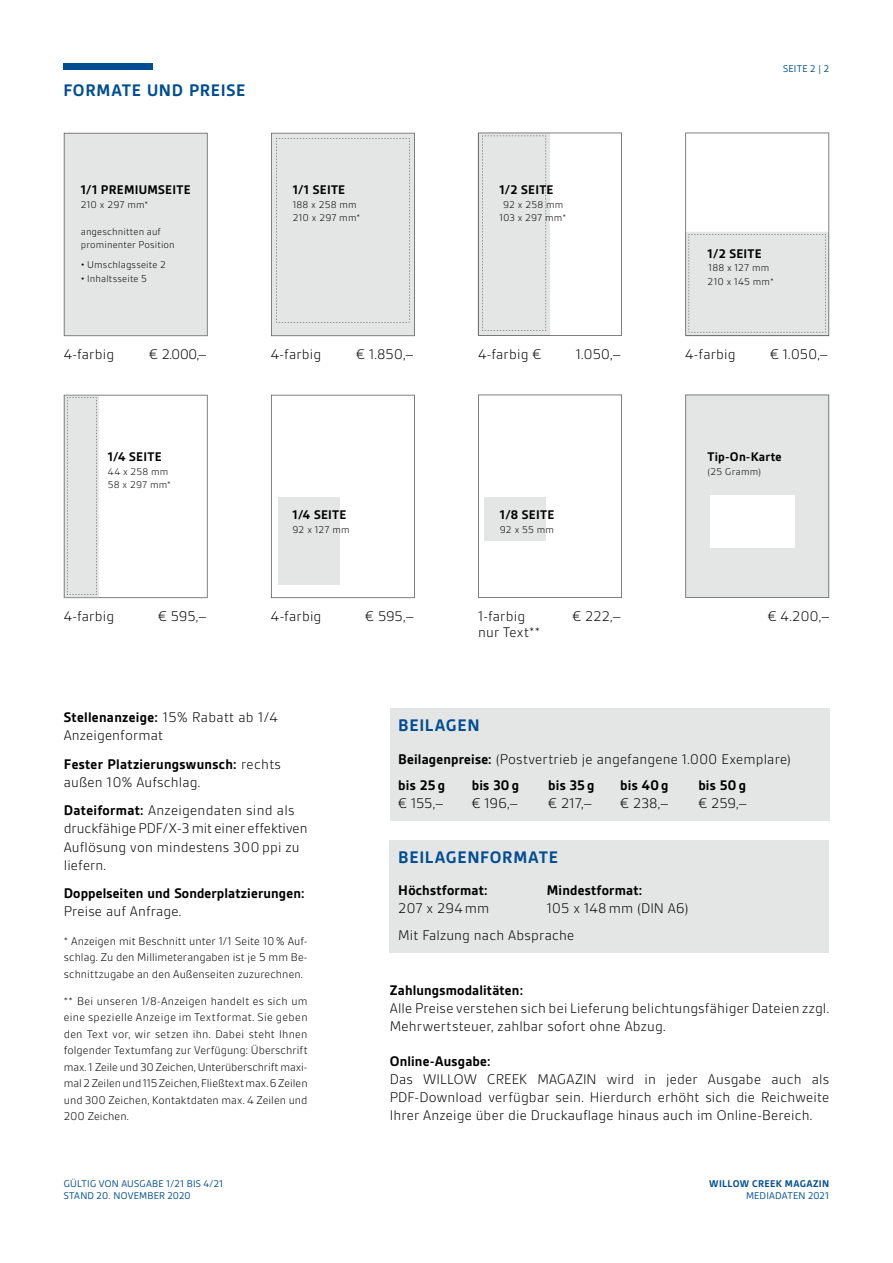
<style>
.page{position:relative;width:893px;height:1263px;background:#fff}
.page>*{position:absolute;margin:0;border:0;box-sizing:border-box;transform-origin:0 0}
.t1{font:700 18px "Gesta";letter-spacing:.04em;color:#004e91}
.t2{font:300 15px/18px "Gesta";letter-spacing:.01em;color:#000}
.t3{font:700 15px/18px "Gesta";letter-spacing:.01em;color:#000}
.t4{font:700 13.5px "Gesta";letter-spacing:.02em;color:#000}
.t5{font:300 12px/16.5px "Gesta";letter-spacing:.005em;color:#000;text-align:justify}
.t6{font:300 10.5px/13.5px "Gesta";letter-spacing:.015em;color:#000}
.t7{font:10.5px/12px "Gesta";letter-spacing:.02em;color:#004e91}
.t8{font:700 10.5px "Gesta";letter-spacing:.03em;color:#004e91}
.s1{font-weight:700}
.s2{font-weight:300}
</style>
<div class="page">
<div style="left:64px;top:133px;width:144px;height:203px;background:#e4e5e5"></div>
<svg style="left:64px;top:395px;width:144px;height:203px"></svg>
<div style="left:271px;top:133px;width:144px;height:203px;background:#e4e5e5"></div>
<svg style="left:271px;top:395px;width:144px;height:203px"></svg>
<svg style="left:478px;top:133px;width:144px;height:203px"></svg>
<svg style="left:478px;top:395px;width:144px;height:203px"></svg>
<svg style="left:685px;top:133px;width:144px;height:203px"></svg>
<div style="left:685px;top:395px;width:144px;height:203px;background:#e4e5e5"></div>
<div style="left:710px;top:495px;width:85px;height:53px;background:#fff"></div>
<div style="left:390px;top:709px;width:439px;height:112px;background:#e4e5e5"></div>
<div style="left:390px;top:840px;width:439px;height:113px;background:#e4e5e5"></div>
<div style="left:63px;top:64px;width:90px;height:6px;background:#004e91"></div>
<p class="t7" style="left:783px;top:62px;width:47px">SEITE 2 | 2</p>
<p class="t1" style="left:63px;top:80px;width:183px">FORMATE UND PREISE</p>
<p class="t4" style="left:81px;top:182px;width:111px">1/1 PREMIUMSEITE</p>
<p class="t6" style="left:81px;top:198px;width:69px">210 x 297 mm*</p>
<p class="t6" style="left:81px;top:225px;width:95px">angeschnitten auf prominenter Position</p>
<p class="t6" style="left:81px;top:258px;width:87px">• Umschlagsseite 2</p>
<p class="t6" style="left:81px;top:272px;width:68px">• Inhaltsseite 5</p>
<p class="t4" style="left:293px;top:182px;width:54px">1/1 SEITE</p>
<p class="t6" style="left:293px;top:198px;width:69px">188 x 258 mm<br>210 x 297 mm*</p>
<p class="t4" style="left:499px;top:182px;width:56px">1/2 SEITE</p>
<p class="t6" style="left:499px;top:198px;width:68px;text-align:center">92 x 258 mm<br>103 x 297 mm*</p>
<p class="t4" style="left:708px;top:246px;width:56px">1/2 SEITE</p>
<p class="t6" style="left:708px;top:261px;width:68px">188 x 127 mm<br>210 x 145 mm*</p>
<p class="t2" style="left:64px;top:345px;width:52px">4-farbig</p>
<p class="t2" style="left:149px;top:345px;width:59px">€ 2.000,–</p>
<p class="t2" style="left:271px;top:345px;width:52px">4-farbig</p>
<p class="t2" style="left:356px;top:345px;width:58px">€ 1.850,–</p>
<p class="t2" style="left:478px;top:345px;width:65px">4-farbig €</p>
<p class="t2" style="left:576px;top:345px;width:46px">1.050,–</p>
<p class="t2" style="left:685px;top:345px;width:52px">4-farbig</p>
<p class="t2" style="left:770px;top:345px;width:59px">€ 1.050,–</p>
<p class="t4" style="left:108px;top:449px;width:55px">1/4 SEITE</p>
<p class="t6" style="left:108px;top:465px;width:65px">44 x 258 mm<br>58 x 297 mm*</p>
<p class="t4" style="left:708px;top:449px;width:76px">Tip-On-Karte</p>
<p class="t6" style="left:708px;top:464px;width:55px">(25 Gramm)</p>
<p class="t4" style="left:293px;top:507px;width:55px">1/4 SEITE</p>
<p class="t6" style="left:293px;top:523px;width:58px">92 x 127 mm</p>
<p class="t4" style="left:500px;top:507px;width:56px">1/8 SEITE</p>
<p class="t6" style="left:500px;top:523px;width:56px">92 x 55 mm</p>
<p class="t2" style="left:64px;top:607px;width:52px">4-farbig</p>
<p class="t2" style="left:158px;top:607px;width:50px">€ 595,–</p>
<p class="t2" style="left:271px;top:607px;width:52px">4-farbig</p>
<p class="t2" style="left:365px;top:607px;width:50px">€ 595,–</p>
<p class="t2" style="left:478px;top:607px;width:48px">1-farbig</p>
<p class="t2" style="left:572px;top:607px;width:50px">€ 222,–</p>
<p class="t2" style="left:478px;top:624px;width:64px">nur Text**</p>
<p class="t2" style="left:768px;top:607px;width:63px">€ 4.200,–</p>
<p class="t2" style="left:64px;top:708px;width:216px"><span class="s1">Stellenanzeige:</span> 15% Rabatt ab 1/4<br>Anzeigenformat</p>
<p class="t3" style="left:64px;top:755px;width:219px">Fester Platzierungswunsch: <span class="s2">rechts außen 10% Aufschlag.</span></p>
<p class="t2" style="left:64px;top:802px;width:245px"><span class="s1">Dateiformat:</span> Anzeigendaten sind als druckfähige PDF/X-3 mit einer effektiven<br>Auflösung von mindestens 300ppi zu liefern.</p>
<p class="t3" style="left:64px;top:884px;width:242px">Doppelseiten und Sonderplatzierungen:</p>
<p class="t2" style="left:64px;top:902px;width:119px">Preise auf Anfrage.</p>
<p class="t5" style="left:64px;top:933px;width:245px">* Anzeigen mit Beschnitt unter 1/1 Seite 10 % Auf&shy;schlag. Zu den Millimeterangaben ist je 5 mm Be&shy;schnittzugabe an den Außenseiten zuzurechnen.</p>
<p class="t5" style="left:64px;top:993px;width:245px">** Bei unseren 1/8-Anzeigen handelt es sich um eine spezielle Anzeige im Textformat. Sie geben den Text vor, wir setzen ihn. Dabei steht Ihnen folgender Textumfang zur Verfügung: Überschrift max. 1 Zeile und 30 Zeichen, Unterüberschrift maxi&shy;mal 2 Zeilen und 115 Zeichen, Fließtext max. 6 Zeilen und 300 Zeichen, Kontaktdaten max. 4 Zeilen und 200 Zeichen.</p>
<p class="t7" style="left:64px;top:1177px;width:161px">GÜLTIG VON AUSGABE 1/21 BIS 4/21<br>STAND 20. NOVEMBER 2020</p>
<p class="t1" style="left:398px;top:715px;width:83px">BEILAGEN</p>
<p class="t2" style="left:398px;top:745px;width:394px;line-height:26.5px"><span class="s1">Beilagenpreise:</span> (Postvertrieb je angefangene 1.000 Exemplare) <span class="s1">bis 25 g</span></p>
<p class="t3" style="left:472px;top:776px;width:49px">bis 30 g</p>
<p class="t3" style="left:548px;top:776px;width:48px">bis 35 g</p>
<p class="t3" style="left:620px;top:776px;width:50px">bis 40 g</p>
<p class="t3" style="left:698px;top:776px;width:49px">bis 50 g</p>
<p class="t2" style="left:398px;top:794px;width:46px">€ 155,–</p>
<p class="t2" style="left:472px;top:794px;width:47px">€ 196,–</p>
<p class="t2" style="left:548px;top:794px;width:45px">€ 217,–</p>
<p class="t2" style="left:620px;top:794px;width:49px">€ 238,–</p>
<p class="t2" style="left:698px;top:794px;width:50px">€ 259,–</p>
<p class="t1" style="left:398px;top:846px;width:161px">BEILAGENFORMATE</p>
<p class="t3" style="left:398px;top:881px;width:91px">Höchstformat:</p>
<p class="t3" style="left:547px;top:881px;width:97px">Mindestformat:</p>
<p class="t2" style="left:398px;top:900px;width:93px">207 x 294 mm</p>
<p class="t2" style="left:398px;top:895px;width:292px;line-height:26.5px;text-indent:149px">105 x 148 mm (DIN A6)<br>Mit Falzung nach Absprache</p>
<p class="t3" style="left:390px;top:981px;width:135px">Zahlungsmodalitäten:</p>
<p class="t2" style="left:390px;top:1000px;width:441px">Alle Preise verstehen sich bei Lieferung belichtungsfähiger Dateien zzgl.<br>Mehrwertsteuer, zahlbar sofort ohne Abzug.</p>
<p class="t3" style="left:390px;top:1052px;width:102px">Online-Ausgabe:</p>
<p class="t2" style="left:390px;top:1071px;width:441px;text-align:justify">Das WILLOW CREEK MAGAZIN wird in jeder Ausgabe auch als PDF-Download verfügbar sein. Hierdurch erhöht sich die Reichweite Ihrer Anzeige über die Druckauflage hinaus auch im Online-Bereich.</p>
<p class="t8" style="left:709px;top:1178px;width:121px">WILLOW CREEK MAGAZIN</p>
<p class="t7" style="left:746px;top:1190px;width:85px">MEDIADATEN 2021</p>
</div>
